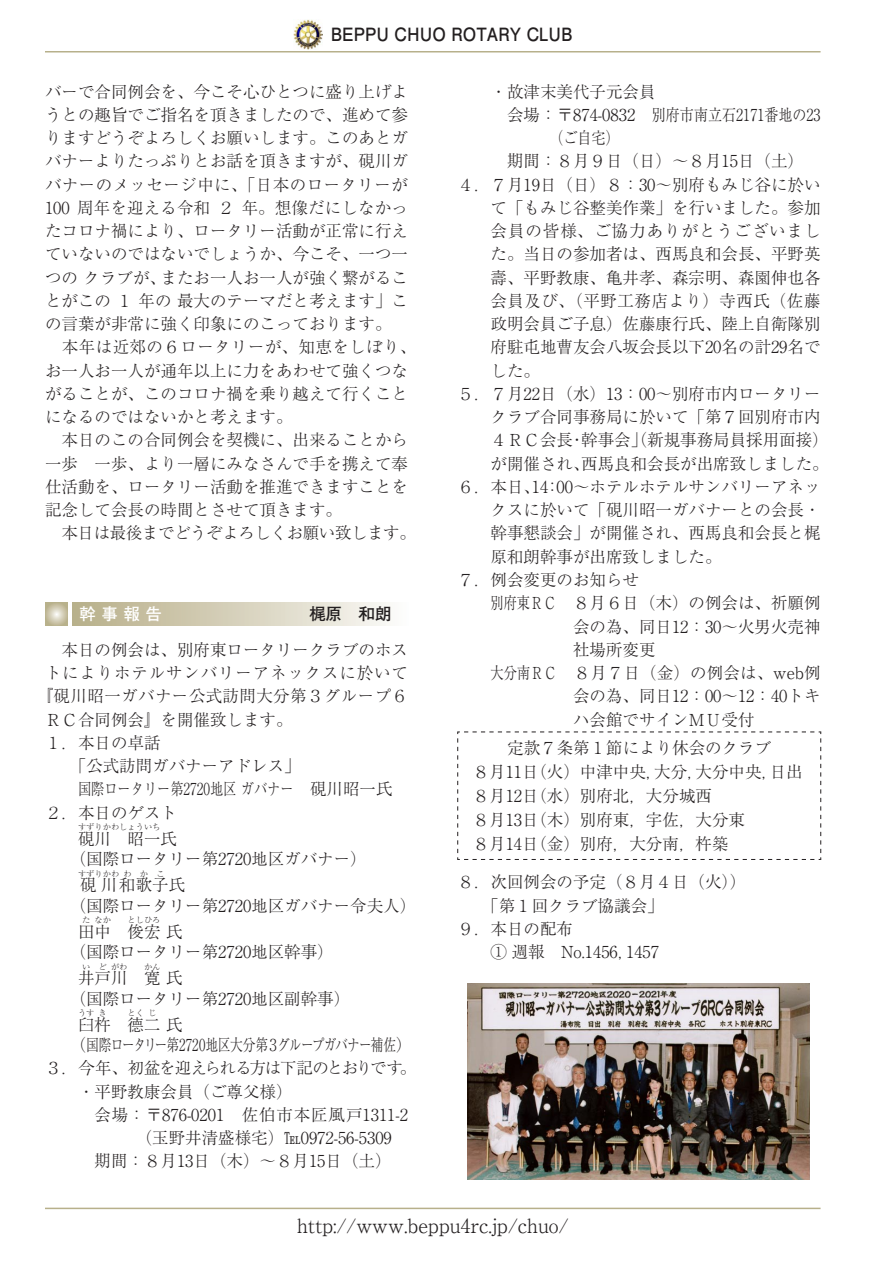
<style>
.page{position:relative;width:893px;height:1263px;background:#fff}
.page>*{position:absolute;margin:0;border:0;box-sizing:border-box;transform-origin:0 0}
.t1{font:300 19.5px "Ryumin Pr 6 N";color:#231f20}
.t2{font:700 18.3px "Futo Go B101 Pr 6 N";color:#231f20;scale:.91 1}
.t3{font:300 16.5px/23.2px "Ryumin Pr 6 N";color:#231f20}
.t4{font:300 16.5px "Ryumin Pr 6 N";color:#231f20;scale:.8 1}
.t5{font:300 16.5px "Ryumin Pr 6 N";letter-spacing:-.055em;color:#231f20}
.t6{font:300 16.5px "Ryumin Pr 6 N";letter-spacing:-.06em;color:#231f20}
.t7{font:300 16.5px "Ryumin Pr 6 N";letter-spacing:.025em;color:#231f20}
.t8{font:300 16.5px "Ryumin Pr 6 N";letter-spacing:.05em;color:#231f20}
.t9{font:300 16.5px "Ryumin Pr 6 N";letter-spacing:.03em;color:#231f20}
.t10{font:300 16.5px "Ryumin Pr 6 N";letter-spacing:.06em;color:#231f20}
.t11{font:700 16.5px "Futo Go B101 Pr 6 N";color:#231f20}
.t12{font:300 16.5px "Ryumin Pr 6 N";color:#231f20;scale:.85 1}
.t13{font:700 16.5px "Futo Go B101 Pr 6 N";color:#fff}
.t14{font:300 8.25px "Ryumin Pr 6 N";color:#231f20}
</style>
<div class="page">
<div style="left:72px;top:603px;width:336px;height:22px;background:linear-gradient(to right,#b6ad87,#fbfaf8)"></div>
<svg style="left:45px;top:603px;width:23px;height:22px"></svg>
<svg style="left:457px;top:732px;width:364px;height:128px"></svg>
<img style="left:468px;top:983px;width:342px;height:197px">
<hr style="left:45px;top:1208px;width:775px;height:1px;background:#b7b08b">
<hr style="left:45px;top:51px;width:776px;height:2px;background:#b7b08b">
<img style="left:293px;top:20px;width:29px;height:29px">
<p class="t2" style="left:331px;top:20px;width:267px">BEPPU CHUO ROTARY CLUB</p>
<p class="t3" style="left:45px;top:79px;width:364px;text-align:justify">バーで合同例会を、今こそ心ひとつに盛り上げようとの趣旨でご指名を頂きましたので、進めて参りますどうぞよろしくお願いします。このあとガバナーよりたっぷりとお話を頂きますが、硯川ガバナーのメッセージ中に、「日本のロータリーが100 周年を迎える令和 ２ 年。想像だにしなかったコロナ禍により、ロータリー活動が正常に行えていないのではないでしょうか、今こそ、一つ一つの クラブが</p>
<p class="t3" style="left:45px;top:265px;width:373px;text-indent:104px">、またお一人お一人が強く繋がることがこの １ 年の 最大のテーマだと考えます」この言葉が非常に強く印象にのこっております。<br>　本年は近郊の６ロータリーが、知恵をしぼり、お一人お一人が通年以上に力をあわせて強くつながることが、このコロナ禍を乗り越えて行くことになるのではないかと考えます。<br>　本日のこの合同例会を契機に、出来ることから一歩　一歩、より一層にみなさんで手を携えて奉仕活動を、ロータリー活動を推進できますことを記念して会長の時間とさせて頂きます。<br>　本日は最後までどうぞよろしくお願い致します。</p>
<p class="t13" style="left:80px;top:601px;width:84px">幹事報告</p>
<p class="t11" style="left:309px;top:601px;width:84px">梶原　和朗</p>
<p class="t3" style="left:45px;top:637px;width:364px">　本日の例会は、別府東ロータリークラブのホス</p>
<p class="t8" style="left:45px;top:660px;width:364px">トによりホテルサンバリーアネックスに於いて</p>
<p class="t7" style="left:37px;top:683px;width:373px">『硯川昭一ガバナー公式訪問大分第３グループ６</p>
<p class="t3" style="left:45px;top:707px;width:249px">ＲＣ合同例会』を開催致します。</p>
<p class="t3" style="left:45px;top:730px;width:117px">１．本日の卓話</p>
<p class="t3" style="left:70px;top:753px;width:241px">「公式訪問ガバナーアドレス」　</p>
<p class="t4" style="left:78px;top:776px;width:395px">国際ロータリー第2720地区 ガバナー　硯川昭一氏</p>
<p class="t3" style="left:45px;top:800px;width:133px">２．本日のゲスト</p>
<p class="t3" style="left:78px;top:826px;width:100px">硯川 昭一氏</p>
<p class="t14" style="left:78px;top:820px;width:84px">すずりかわしょういち</p>
<p class="t3" style="left:80px;top:845px;width:288px;line-height:26.2px;text-indent:-10px">（国際ロータリー第2720地区ガバナー）硯川和歌子氏</p>
<p class="t14" style="left:78px;top:867px;width:43px">すずりかわ</p>
<p class="t14" style="left:123px;top:867px;width:43px">わかこ</p>
<p class="t3" style="left:78px;top:891px;width:340px;line-height:26.2px;text-indent:-8px">（国際ロータリー第2720地区ガバナー令夫人）田中</p>
<p class="t14" style="left:128px;top:913px;width:34px">としひろ</p>
<p class="t3" style="left:78px;top:938px;width:257px;line-height:26.2px;text-indent:-8px">（国際ロータリー第2720地区幹事）井戸川</p>
<p class="t14" style="left:82px;top:913px;width:10px">た</p>
<p class="t14" style="left:94px;top:913px;width:18px">なか</p>
<p class="t3" style="left:128px;top:919px;width:56px">俊宏氏</p>
<p class="t14" style="left:82px;top:960px;width:10px">い</p>
<p class="t14" style="left:99px;top:960px;width:10px">ど</p>
<p class="t14" style="left:111px;top:960px;width:18px">がわ</p>
<p class="t14" style="left:144px;top:960px;width:18px">かん</p>
<p class="t3" style="left:78px;top:984px;width:274px;line-height:26.2px;text-indent:-8px">（国際ロータリー第2720地区副幹事）臼杵</p>
<p class="t3" style="left:144px;top:965px;width:40px">寛氏</p>
<p class="t14" style="left:78px;top:1006px;width:18px">うす</p>
<p class="t14" style="left:99px;top:1006px;width:10px">き</p>
<p class="t14" style="left:128px;top:1006px;width:18px">とく</p>
<p class="t14" style="left:148px;top:1006px;width:10px">じ</p>
<p class="t5" style="left:70px;top:1032px;width:344px">（国際ロータリー第2720地区大分第３グループガバナー補佐）</p>
<p class="t6" style="left:45px;top:1055px;width:373px">３．今年、初盆を迎えられる方は下記のとおりです。</p>
<p class="t3" style="left:78px;top:1079px;width:216px">・平野教康会員（ご尊父様）</p>
<p class="t3" style="left:95px;top:1102px;width:315px">会場：〒876-0201　佐伯市本匠風戸1311-2</p>
<p class="t3" style="left:136px;top:1125px;width:258px">（玉野井清盛様宅）℡0972-56-5309</p>
<p class="t3" style="left:95px;top:1148px;width:298px">期間：８月13日（木）～８月15日（土）</p>
<p class="t3" style="left:128px;top:1012px;width:56px">德二氏</p>
<p class="t3" style="left:491px;top:79px;width:166px">・故津末美代子元会員</p>
<p class="t3" style="left:507px;top:102px;width:315px">会場：〒874-0832　別府市南立石2171番地の23</p>
<p class="t12" style="left:549px;top:125px;width:84px">（ご自宅）</p>
<p class="t3" style="left:507px;top:149px;width:298px">期間：８月９日（日）～８月15日（土）</p>
<p class="t3" style="left:458px;top:172px;width:364px">４．７月19日（日）８：30～別府もみじ谷に於い</p>
<p class="t3" style="left:490px;top:195px;width:331px">て「もみじ谷整美作業」を行いました。参加</p>
<p class="t10" style="left:490px;top:218px;width:332px">会員の皆様、ご協力ありがとうございまし</p>
<p class="t3" style="left:490px;top:242px;width:331px">た。当日の参加者は、西馬良和会長、平野英</p>
<p class="t3" style="left:490px;top:265px;width:331px">壽、平野教康、亀井孝、森宗明、森園伸也各</p>
<p class="t9" style="left:490px;top:288px;width:331px">会員及び、（平野工務店より）寺西氏（佐藤</p>
<p class="t3" style="left:490px;top:311px;width:331px">政明会員ご子息）佐藤康行氏、陸上自衛隊別</p>
<p class="t3" style="left:490px;top:335px;width:331px">府駐屯地曹友会八坂会長以下20名の計29名で</p>
<p class="t3" style="left:490px;top:358px;width:51px">した。</p>
<p class="t3" style="left:458px;top:381px;width:364px">５．７月22日（水）13：00～別府市内ロータリー</p>
<p class="t3" style="left:490px;top:404px;width:331px">クラブ合同事務局に於いて「第７回別府市内</p>
<p class="t3" style="left:490px;top:428px;width:340px">４ＲＣ会長・幹事会」（新規事務局員採用面接）</p>
<p class="t3" style="left:490px;top:451px;width:340px">が開催され、西馬良和会長が出席致しました。</p>
<p class="t3" style="left:458px;top:474px;width:364px">６．本日、14：00～ホテルホテルサンバリーアネッ</p>
<p class="t3" style="left:490px;top:497px;width:331px">クスに於いて「硯川昭一ガバナーとの会長・</p>
<p class="t3" style="left:490px;top:521px;width:331px">幹事懇談会」が開催され、西馬良和会長と梶</p>
<p class="t3" style="left:490px;top:544px;width:232px">原和朗幹事が出席致しました。</p>
<p class="t3" style="left:458px;top:567px;width:183px">７．例会変更のお知らせ</p>
<p class="t4" style="left:490px;top:590px;width:414px">別府東ＲＣ　８月６日（木）の例会は、祈願例</p>
<p class="t3" style="left:573px;top:614px;width:249px">会の為、同日12：30～火男火売神</p>
<p class="t3" style="left:573px;top:637px;width:84px">社場所変更</p>
<p class="t4" style="left:490px;top:660px;width:414px">大分南ＲＣ　８月７日（金）の例会は、web例</p>
<p class="t3" style="left:573px;top:683px;width:249px">会の為、同日12：00～12：40トキ</p>
<p class="t3" style="left:573px;top:707px;width:183px">ハ会館でサインＭＵ受付</p>
<p class="t3" style="left:473px;top:735px;width:332px;line-height:24px;text-indent:35px">定款７条第１節により休会のクラブ<br>８月11日（火）中津中央，大分，大分中央，日出<br>８月12日（水）別府北，大分城西<br>８月13日（木）別府東，宇佐，大分東<br>８月14日（金）別府，大分南，杵築</p>
<p class="t3" style="left:458px;top:869px;width:290px">８．次回例会の予定（８月４日（火））</p>
<p class="t3" style="left:482px;top:893px;width:183px">「第１回クラブ協議会」</p>
<p class="t3" style="left:458px;top:916px;width:117px">９．本日の配布</p>
<p class="t3" style="left:491px;top:939px;width:170px">① 週報　No.1456，1457</p>
<p class="t1" style="left:297px;top:1210px;width:273px">http://www.beppu4rc.jp/chuo/</p>
</div>
